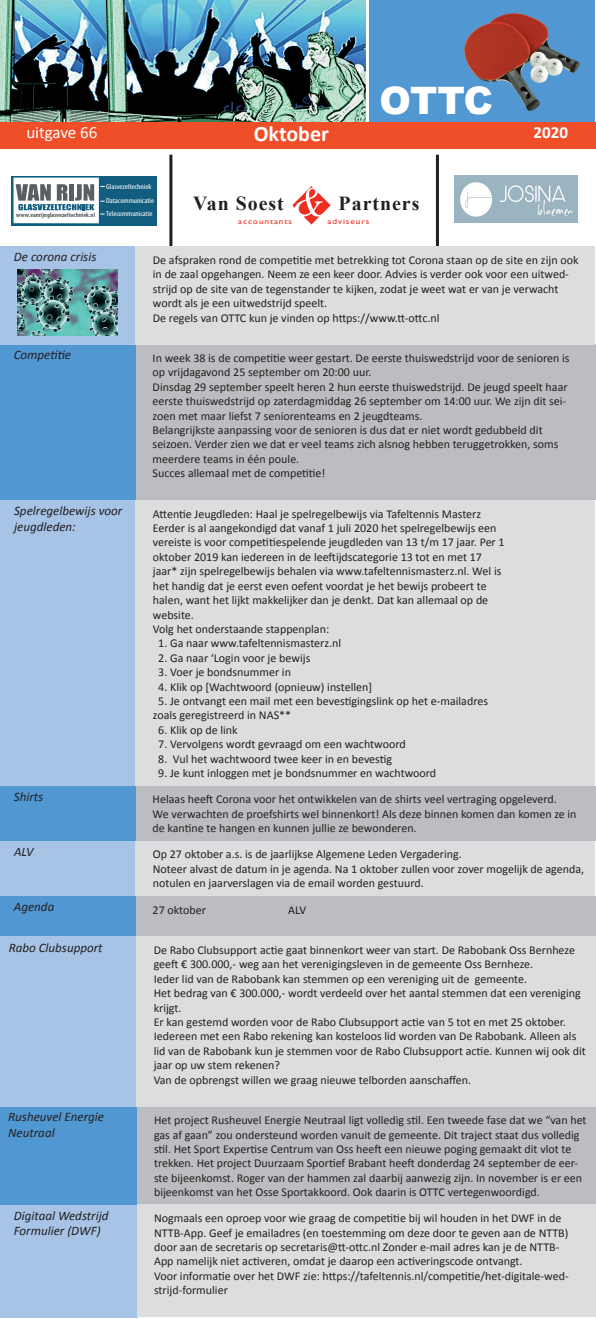
<style>
.page{position:relative;width:596px;height:1319px;background:#fff}
.page>*{position:absolute;margin:0;border:0;box-sizing:border-box;transform-origin:0 0}
.t1{font:900 37.8px "Arial";color:#fff}
.t2{font:700 22px "Calibri";color:#fff}
.t3{font:700 19.9px "Times New Roman";letter-spacing:.05em;color:#231f20}
.t4{font:17px "Calibri";color:#fff}
.t5{font:700 17px "Calibri";color:#fff}
.t6{font:italic 13px/15.6px "Calibri";color:#231f20}
.t7{font:12px/14.4px "Calibri";color:#231f20}
.t8{font:7.8px "Gill Sans";letter-spacing:.1em;color:#ee2e22;scale:1.18 1}
.t9{font:condensed 7.4px/14.7px "Myriad Pro";color:#fff;scale:1.11 1}
.t10{font:700 condensed 6.3px "Myriad Pro";color:#595e61;scale:1.07 1}
</style>
<div class="page">
<div style="left:369px;top:0;width:226px;height:122px;background:#5198d2"></div>
<img style="left:0;top:0;width:365px;height:122px">
<svg style="left:292px;top:186px;width:38px;height:38px"></svg>
<img style="left:464px;top:13px;width:116px;height:98px">
<img style="left:463px;top:86px;width:28px;height:25px">
<hr style="left:169px;top:155px;width:3px;height:91px;background:#231f20">
<hr style="left:435px;top:155px;width:3px;height:91px;background:#231f20">
<div style="left:11px;top:176px;width:146px;height:49px;background:#115d80"></div>
<div style="left:13px;top:177px;width:86px;height:46px;background:#fff"></div>
<svg style="left:16px;top:184px;width:78px;height:26px"></svg>
<div style="left:0;top:344px;width:136px;height:156px;background:#5198d2"></div>
<div style="left:0;top:786px;width:136px;height:54px;background:#5198d2"></div>
<div style="left:0;top:1106px;width:137px;height:98px;background:#5198d2"></div>
<div style="left:0;top:896px;width:136px;height:40px;background:#5198d2"></div>
<div style="left:0;top:1204px;width:137px;height:112px;background:#a7c3e6"></div>
<img style="left:454px;top:176px;width:123px;height:47px">
<div style="left:0;top:122px;width:595px;height:26px;background:#f04d29"></div>
<div style="left:135px;top:344px;width:460px;height:156px;background:#bcbdc0"></div>
<div style="left:135px;top:785px;width:460px;height:55px;background:#bcbdc0"></div>
<div style="left:137px;top:1106px;width:458px;height:98px;background:#bcbdc0"></div>
<div style="left:135px;top:895px;width:460px;height:41px;background:#bcbdc0"></div>
<div style="left:137px;top:1204px;width:458px;height:112px;background:#dcdddf"></div>
<div style="left:0;top:246px;width:136px;height:98px;background:#a7c3e6"></div>
<div style="left:0;top:500px;width:137px;height:285px;background:#a7c3e6"></div>
<div style="left:0;top:936px;width:137px;height:170px;background:#a7c3e6"></div>
<div style="left:0;top:841px;width:137px;height:54px;background:#a7c3e6"></div>
<div style="left:136px;top:246px;width:458px;height:98px;background:#dcdddf"></div>
<div style="left:136px;top:500px;width:458px;height:285px;background:#dcdddf"></div>
<div style="left:137px;top:936px;width:458px;height:170px;background:#dcdddf"></div>
<div style="left:136px;top:840px;width:458px;height:55px;background:#dcdddf"></div>
<img style="left:18px;top:269px;width:99px;height:67px">
<h1 class="t1" style="left:379px;top:73px;width:115px">OTTC</h1>
<h3 class="t4" style="left:26px;top:122px;width:73px">uitgave 66</h3>
<h2 class="t2" style="left:253px;top:120px;width:77px">Oktober</h2>
<h3 class="t5" style="left:533px;top:122px;width:36px">2020</h3>
<p class="t9" style="left:106px;top:179px;width:45px">Glasvezeltechniek<br>Datacommunicatie</p>
<p class="t10" style="left:16px;top:211px;width:75px">www.vanrijnglasvezeltechniek.nl</p>
<p class="t9" style="left:106px;top:206px;width:43px">Telecommunicatie</p>
<h3 class="t3" style="left:193px;top:189px;width:92px">Van Soest</h3>
<h3 class="t3" style="left:338px;top:189px;width:82px">Partners</h3>
<p class="t8" style="left:238px;top:217px;width:47px">accountants</p>
<p class="t8" style="left:327px;top:217px;width:37px">adviseurs</p>
<p class="t6" style="left:14px;top:248px;width:84px">De corona crisis</p>
<p class="t7" style="left:153px;top:253px;width:427px">De afspraken rond de competitie met betrekking tot Corona staan op de site en zijn ook in de zaal opgehangen. Neem ze een keer door. Advies is verder ook voor een uitwed&shy;strijd op de site van de tegenstander te kijken, zodat je weet wat er van je verwacht wordt als je een uitwedstrijd speelt.<br>De regels van OTTC kun je vinden op https://www.tt-ottc.nl</p>
<p class="t6" style="left:14px;top:346px;width:59px">Competitie</p>
<p class="t7" style="left:152px;top:351px;width:418px">In week 38 is de competitie weer gestart. De eerste thuiswedstrijd voor de senioren is op vrijdagavond 25 september om 20:00 uur.<br>Dinsdag 29 september speelt heren 2 hun eerste thuiswedstrijd. De jeugd speelt haar eerste thuiswedstrijd op zaterdagmiddag 26 september om 14:00 uur. We zijn dit sei&shy;zoen met maar liefst 7 seniorenteams en 2 jeugdteams.<br>Belangrijkste aanpassing voor de senioren is dus dat er niet wordt gedubbeld dit seizoen. Verder zien we dat er veel teams zich alsnog hebben teruggetrokken, soms meerdere teams in één poule.<br>Succes allemaal met de competitie!</p>
<p class="t6" style="left:14px;top:503px;width:110px">Spelregelbewijs voor jeugdleden:</p>
<p class="t7" style="left:153px;top:506px;width:353px">Attentie Jeugdleden: Haal je spelregelbewijs via Tafeltennis Masterz Eerder is al aangekondigd dat vanaf 1 juli 2020 het spelregelbewijs een vereiste is voor competitiespelende jeugdleden van 13 t/m 17 jaar. Per 1 oktober 2019 kan iedereen in de leeftijdscategorie 13 tot en met 17 jaar* zijn spelregelbewijs behalen via www.tafeltennismasterz.nl. Wel is het handig dat je eerst even oefent voordat je het bewijs probeert te halen, want het lijkt makkelijker dan je denkt. Dat kan allemaal op de website.<br>Volg het onderstaande stappenplan:</p>
<p class="t7" style="left:158px;top:636px;width:184px">1. Ga naar www.tafeltennismasterz.nl</p>
<p class="t7" style="left:158px;top:650px;width:153px">2. Ga naar ‘Login voor je bewijs</p>
<p class="t7" style="left:158px;top:665px;width:134px">3. Voer je bondsnummer in</p>
<p class="t7" style="left:158px;top:679px;width:215px">4. Klik op [Wachtwoord (opnieuw) instellen]</p>
<p class="t7" style="left:153px;top:693px;width:336px;text-indent:5px">5. Je ontvangt een mail met een bevestigingslink op het e-mailadres zoals geregistreerd in NAS**</p>
<p class="t7" style="left:158px;top:722px;width:81px">6. Klik op de link</p>
<p class="t7" style="left:158px;top:737px;width:249px">7. Vervolgens wordt gevraagd om een wachtwoord</p>
<p class="t7" style="left:158px;top:751px;width:235px">8. Vul het wachtwoord twee keer in en bevestig</p>
<p class="t7" style="left:158px;top:765px;width:279px">9. Je kunt inloggen met je bondsnummer en wachtwoord</p>
<p class="t6" style="left:14px;top:788px;width:31px">Shirts</p>
<p class="t7" style="left:152px;top:792px;width:425px">Helaas heeft Corona voor het ontwikkelen van de shirts veel vertraging opgeleverd.<br>We verwachten de proefshirts wel binnenkort! Als deze binnen komen dan komen ze in de kantine te hangen en kunnen jullie ze bewonderen.</p>
<p class="t6" style="left:14px;top:843px;width:21px">ALV</p>
<p class="t7" style="left:153px;top:847px;width:432px">Op 27 oktober a.s. is de jaarlijkse Algemene Leden Vergadering.<br>Noteer alvast de datum in je agenda. Na 1 oktober zullen voor zover mogelijk de agenda, notulen en jaarverslagen via de email worden gestuurd.</p>
<p class="t6" style="left:14px;top:898px;width:42px">Agenda</p>
<p class="t7" style="left:152px;top:902px;width:55px">27 oktober</p>
<p class="t7" style="left:288px;top:902px;width:19px">ALV</p>
<p class="t6" style="left:9px;top:938px;width:95px">Rabo Clubsupport</p>
<p class="t7" style="left:154px;top:942px;width:433px">De Rabo Clubsupport actie gaat binnenkort weer van start. De Rabobank Oss Bernheze geeft € 300.000,- weg aan het verenigingsleven in de gemeente Oss Bernheze.<br>Ieder lid van de Rabobank kan stemmen op een vereniging uit de gemeente.<br>Het bedrag van € 300.000,- wordt verdeeld over het aantal stemmen dat een vereniging krijgt.<br>Er kan gestemd worden voor de Rabo Clubsupport actie van 5 tot en met 25 oktober.<br>Iedereen met een Rabo rekening kan kosteloos lid worden van De Rabobank. Alleen als lid van de Rabobank kun je stemmen voor de Rabo Clubsupport actie. Kunnen wij ook dit jaar op uw stem rekenen?<br>Van de opbrengst willen we graag nieuwe telborden aanschaffen.</p>
<p class="t6" style="left:8px;top:1108px;width:97px">Rusheuvel Energie<br>Neutraal</p>
<p class="t7" style="left:154px;top:1112px;width:434px">Het project Rusheuvel Energie Neutraal ligt volledig stil. Een tweede fase dat we “van het gas af gaan” zou ondersteund worden vanuit de gemeente. Dit traject staat dus volledig stil. Het Sport Expertise Centrum van Oss heeft een nieuwe poging gemaakt dit vlot te trekken. Het project Duurzaam Sportief Brabant heeft donderdag 24 september de eer&shy;ste bijeenkomst. Roger van der hammen zal daarbij aanwezig zijn. In november is er een bijeenkomst van het Osse Sportakkoord. Ook daarin is OTTC vertegenwoordigd.</p>
<p class="t6" style="left:14px;top:1206px;width:96px">Digitaal Wedstrijd<br>Formulier (DWF)</p>
<p class="t7" style="left:154px;top:1210px;width:416px">Nogmaals een oproep voor wie graag de competitie bij wil houden in het DWF in de NTTB-App. Geef je emailadres (en toestemming om deze door te geven aan de NTTB) door aan de secretaris op secretaris@tt-ottc.nl Zonder e-mail adres kan je de NTTB-App namelijk niet activeren, omdat je daarop een activeringscode ontvangt.<br>Voor informatie over het DWF zie: https://tafeltennis.nl/competitie/het-digitale-wed&shy;strijd-formulier</p>
</div>
